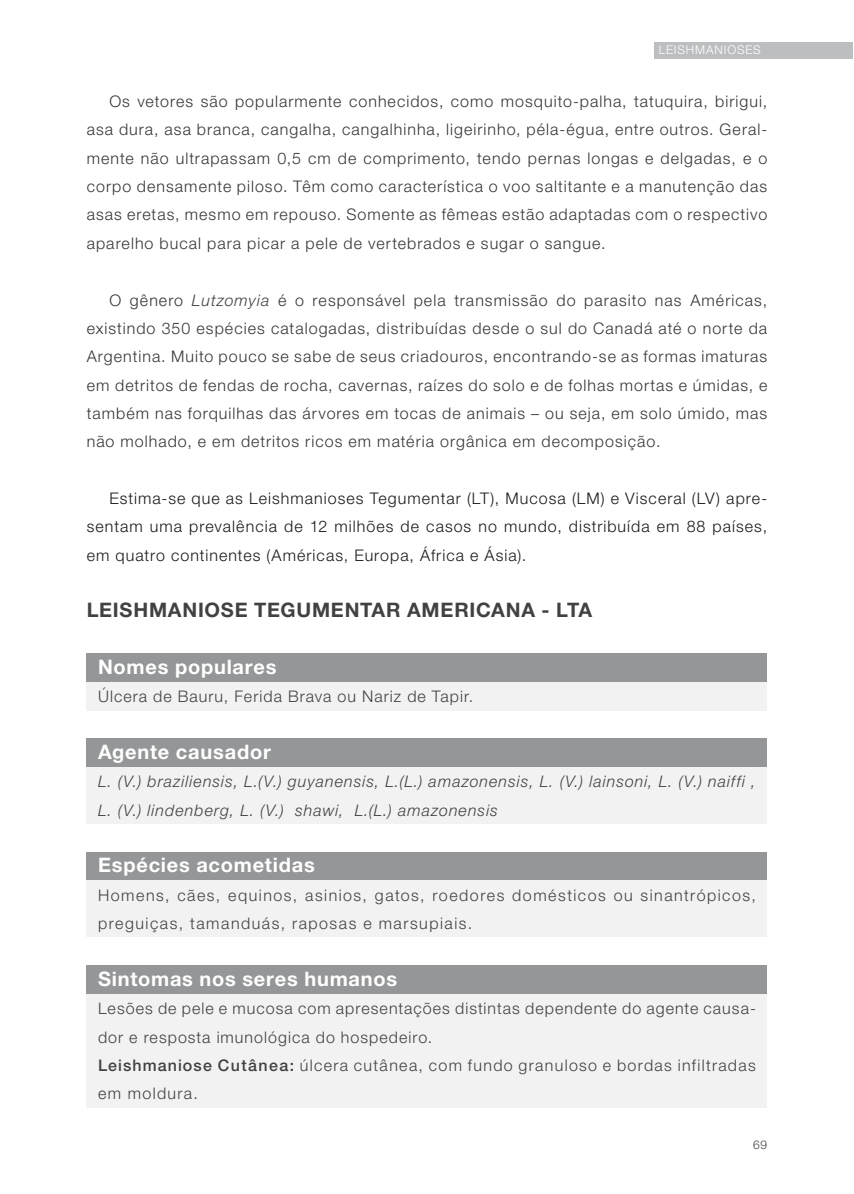
<style>
.page{position:relative;width:854px;height:1194px;background:#fff}
.page>*{position:absolute;margin:0;border:0;box-sizing:border-box;transform-origin:0 0}
.t1{font:700 20px "Helvetica Neue";letter-spacing:.04em;color:#fff}
.t2{font:700 20px "Helvetica Neue";letter-spacing:.04em;color:#414142}
.t3{font:300 16px/28.4px "Helvetica Neue";letter-spacing:.065em;color:#393536;text-align:justify}
.t4{font:300 16px/28.4px "Helvetica Neue";letter-spacing:.08em;color:#414142}
.t5{font:300 16px/28.4px "Helvetica Neue";letter-spacing:.065em;color:#1a1a1a;text-align:justify}
.t6{font:italic 300 16px/28.4px "Helvetica Neue";letter-spacing:.065em;color:#414142}
.t7{font:300 12px "Helvetica Neue";letter-spacing:.07em;color:#fff}
.t8{font:300 12px "Helvetica Neue";color:#414142}
.s1{font-style:italic;color:#414142}
.s2{font-weight:500}
</style>
<div class="page">
<div style="left:654px;top:42px;width:198px;height:16px;background:#bcbec0"></div>
<div style="left:87px;top:654px;width:680px;height:28px;background:#949698"></div>
<div style="left:87px;top:739px;width:680px;height:28px;background:#949698"></div>
<div style="left:87px;top:852px;width:680px;height:28px;background:#949698"></div>
<div style="left:87px;top:965px;width:680px;height:29px;background:#949698"></div>
<div style="left:87px;top:682px;width:680px;height:28px;background:#f2f2f3"></div>
<div style="left:87px;top:767px;width:680px;height:57px;background:#f2f2f3"></div>
<div style="left:87px;top:880px;width:680px;height:57px;background:#f2f2f3"></div>
<div style="left:87px;top:994px;width:680px;height:113px;background:#f2f2f3"></div>
<p class="t7" style="left:659px;top:42px;width:104px">LEISHMANIOSES</p>
<p class="t3" style="left:87px;top:87px;width:682px;text-indent:23px">Os vetores são popularmente conhecidos, como mosquito-palha, tatuquira, birigui, asa dura, asa branca, cangalha, cangalhinha, ligeirinho, péla-égua, entre outros. Geral&shy;mente não ultrapassam 0,5 cm de comprimento, tendo pernas longas e delgadas, e o corpo densamente piloso. Têm como característica o voo saltitante e a manutenção das asas eretas, mesmo em repouso. Somente as fêmeas estão adaptadas com o respectivo aparelho bucal para picar a pele de vertebrados e sugar o sangue.</p>
<p class="t3" style="left:87px;top:285px;width:682px;text-indent:23px">O gênero <span class="s1">Lutzomyia</span> é o responsável pela transmissão do parasito nas Américas, existindo 350 espécies catalogadas, distribuídas desde o sul do Canadá até o norte da Argentina. Muito pouco se sabe de seus criadouros, encontrando-se as formas imaturas em detritos de fendas de rocha, cavernas, raízes do solo e de folhas mortas e úmidas, e também nas forquilhas das árvores em tocas de animais – ou seja, em solo úmido, mas não molhado, e em detritos ricos em matéria orgânica em decomposição.</p>
<p class="t5" style="left:87px;top:484px;width:682px;text-indent:23px">Estima-se que as Leishmanioses Tegumentar (LT), Mucosa (LM) e Visceral (LV) apre&shy;sentam uma prevalência de 12 milhões de casos no mundo, distribuída em 88 países, em quatro continentes (Américas, Europa, África e Ásia).</p>
<p class="t2" style="left:87px;top:598px;width:507px">LEISHMANIOSE TEGUMENTAR AMERICANA - LTA</p>
<p class="t1" style="left:98px;top:654px;width:180px">Nomes populares</p>
<p class="t4" style="left:98px;top:682px;width:377px">Úlcera de Bauru, Ferida Brava ou Nariz de Tapir.</p>
<p class="t1" style="left:98px;top:740px;width:174px">Agente causador</p>
<p class="t6" style="left:98px;top:767px;width:659px">L. (V.) braziliensis, L.(V.) guyanensis, L.(L.) amazonensis, L. (V.) lainsoni, L. (V.) naiffi ,<br>L. (V.) lindenberg, L. (V.) shawi, L.(L.) amazonensis</p>
<p class="t1" style="left:98px;top:853px;width:218px">Espécies acometidas</p>
<p class="t4" style="left:98px;top:881px;width:659px">Homens, cães, equinos, asinios, gatos, roedores domésticos ou sinantrópicos, preguiças, tamanduás, raposas e marsupiais.</p>
<p class="t1" style="left:98px;top:966px;width:300px">Sintomas nos seres humanos</p>
<p class="t4" style="left:98px;top:994px;width:659px">Lesões de pele e mucosa com apresentações distintas dependente do agente causa&shy;dor e resposta imunológica do hospedeiro.<br><span class="s2">Leishmaniose Cutânea:</span> úlcera cutânea, com fundo granuloso e bordas infiltradas em moldura.</p>
<p class="t8" style="left:753px;top:1138px;width:16px">69</p>
</div>
